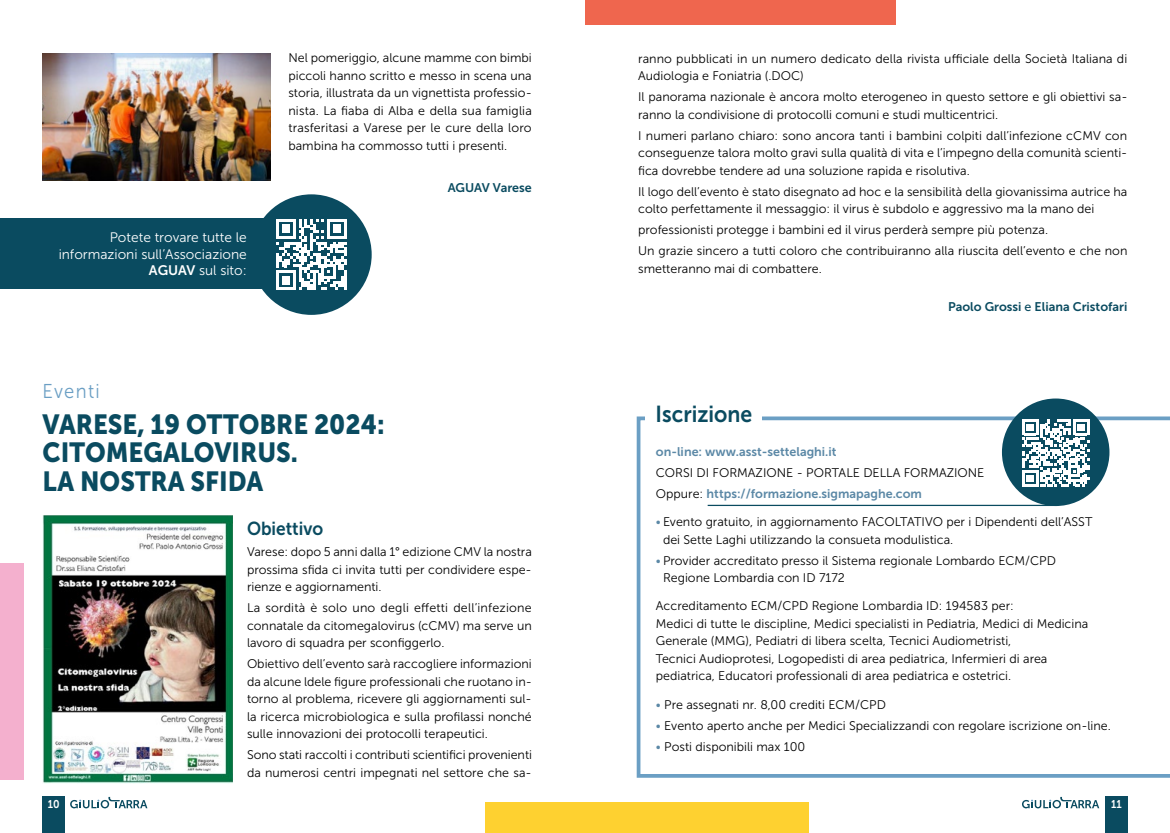
<style>
.page{position:relative;width:1170px;height:833px;background:#fff}
.page>*{position:absolute;margin:0;border:0;box-sizing:border-box;transform-origin:0 0}
.t1{font:27.5px/28.8px "Museo Sans 900";color:#0a4b60;scale:.92 1}
.t2{font:23.12px "Museo Sans 700";color:#0a4b60;scale:.92 1}
.t3{font:20px "Museo Sans 300";letter-spacing:.07em;color:#6b9fc4;scale:.92 1}
.t4{font:18.75px "Museo Sans 700";color:#0a4b60;scale:.92 1}
.t5{font:13.75px/16.5px "Museo Sans 300";color:#fff;text-align:right}
.t6{font:12.5px/17.5px "Museo Sans 300";color:#000}
.t7{font:12.5px "Museo Sans 700";color:#5b88a6}
.t8{font:12.5px "Museo Sans 700";color:#0a4b60}
.t9{font:11.25px "Museo Sans 700";color:#fff;scale:.92 1}
.s1{font-family:"Museo Sans 700"}
.s2{font-family:"Museo Sans 500"}
.s3{font-family:"Museo Sans 300";color:#000}
.s4{color:#5b88a6}
</style>
<div class="page">
<div style="left:585px;top:0;width:310px;height:25px;background:#ef664e"></div>
<div style="left:0;top:563px;width:24px;height:217px;background:#f4b0ce"></div>
<div style="left:485px;top:803px;width:324px;height:30px;background:#fed130"></div>
<img style="left:43px;top:53px;width:228px;height:128px">
<img style="left:43px;top:516px;width:190px;height:268px">
<svg style="left:636px;top:416px;width:533px;height:361px"></svg>
<div style="left:645px;top:405px;width:117px;height:27px;background:#fff"></div>
<hr style="left:707px;top:505px;width:350px;height:1px;background:#0a4b60">
<svg style="left:1022px;top:797px;width:77px;height:11px"></svg>
<svg style="left:70px;top:797px;width:77px;height:11px"></svg>
<div style="left:1105px;top:797px;width:22px;height:36px;background:#0a4b60"></div>
<div style="left:43px;top:797px;width:22px;height:36px;background:#0a4b60"></div>
<div style="left:0;top:219px;width:279px;height:70px;background:#0a4b60"></div>
<div style="left:251px;top:194px;width:120px;height:121px;background:#0a4b60;border-radius:50%"></div>
<svg style="left:276px;top:219px;width:71px;height:71px"></svg>
<div style="left:1001px;top:398px;width:108px;height:108px;background:#0a4b60;border-radius:50%"></div>
<svg style="left:1022px;top:419px;width:67px;height:67px"></svg>
<p class="t5" style="left:59px;top:229px;width:190px">Potete trovare tutte le informazioni sull’Associazione<br><span class="s1">AGUAV</span> sul sito:</p>
<p class="t6" style="left:288px;top:49px;width:245px;text-align:justify">Nel pomeriggio, alcune mamme con bimbi piccoli hanno scritto e messo in scena una storia, illustrata da un vignettista professio&shy;nista. La fiaba di Alba e della sua famiglia trasferitasi a Varese per le cure della loro bambina ha commosso tutti i presenti.</p>
<p class="t8" style="left:447px;top:180px;width:86px">AGUAV Varese</p>
<h3 class="t3" style="left:43px;top:380px;width:64px">Eventi</h3>
<h1 class="t1" style="left:43px;top:409px;width:373px">VARESE, 19 OTTOBRE 2024:<br>CITOMEGALOVIRUS.<br>LA NOSTRA SFIDA</h1>
<h3 class="t4" style="left:247px;top:518px;width:84px">Obiettivo</h3>
<p class="t6" style="left:247px;top:543px;width:286px;text-align:justify">Varese: dopo 5 anni dalla 1° edizione CMV la nostra prossima sfida ci invita tutti per condividere espe&shy;rienze e aggiornamenti.</p>
<p class="t6" style="left:247px;top:599px;width:286px;text-align:justify">La sordità è solo uno degli effetti dell’infezione connatale da citomegalovirus (cCMV) ma serve un lavoro di squadra per sconfiggerlo.</p>
<p class="t6" style="left:247px;top:655px;width:286px;text-align:justify">Obiettivo dell’evento sarà raccogliere informazioni da alcune ldele figure professionali che ruotano in&shy;torno al problema, ricevere gli aggiornamenti sul&shy;la ricerca microbiologica e sulla profilassi nonché sulle innovazioni dei protocolli terapeutici.</p>
<p class="t6" style="left:247px;top:746px;width:286px">Sono stati raccolti i contributi scientifici provenienti da numerosi centri impegnati nel settore che sa-</p>
<p class="t6" style="left:638px;top:50px;width:490px">ranno pubblicati in un numero dedicato della rivista ufficiale della Società Italiana di<br>Audiologia e Foniatria (.DOC)</p>
<p class="t6" style="left:638px;top:88px;width:491px">Il panorama nazionale è ancora molto eterogeneo in questo settore e gli obiettivi sa&shy;ranno la condivisione di protocolli comuni e studi multicentrici.</p>
<p class="t6" style="left:638px;top:127px;width:490px;text-align:justify">I numeri parlano chiaro: sono ancora tanti i bambini colpiti dall’infezione cCMV con conseguenze talora molto gravi sulla qualità di vita e l’impegno della comunità scienti&shy;fica dovrebbe tendere ad una soluzione rapida e risolutiva.</p>
<p class="t6" style="left:638px;top:183px;width:490px">Il logo dell’evento è stato disegnato ad hoc e la sensibilità della giovanissima autrice ha colto perfettamente il messaggio: il virus è subdolo e aggressivo ma la mano dei</p>
<p class="t6" style="left:638px;top:219px;width:490px;line-height:21px">professionisti protegge i bambini ed il virus perderà sempre più potenza.<br>Un grazie sincero a tutti coloro che contribuiranno alla riuscita dell’evento e che non</p>
<p class="t6" style="left:638px;top:260px;width:185px">smetteranno mai di combattere.</p>
<p class="t8" style="left:948px;top:300px;width:181px">Paolo Grossi <span class="s2">e</span> Eliana Cristofari</p>
<h2 class="t2" style="left:655px;top:401px;width:106px">Iscrizione</h2>
<p class="t7" style="left:656px;top:445px;width:182px">on-line: www.asst-settelaghi.it</p>
<p class="t6" style="left:656px;top:464px;width:330px">CORSI DI FORMAZIONE - PORTALE DELLA FORMAZIONE</p>
<p class="t7" style="left:656px;top:487px;width:267px"><span class="s3">Oppure:</span> https://formazione.sigmapaghe.com</p>
<p class="t6" style="left:663px;top:513px;width:431px;text-indent:-7px"><span class="s4">•</span> Evento gratuito, in aggiornamento FACOLTATIVO per i Dipendenti dell’ASST dei Sette Laghi utilizzando la consueta modulistica.</p>
<p class="t6" style="left:663px;top:552px;width:394px;text-indent:-7px"><span class="s4">•</span> Provider accreditato presso il Sistema regionale Lombardo ECM/CPD<br>Regione Lombardia con ID 7172</p>
<p class="t6" style="left:656px;top:597px;width:434px">Accreditamento ECM/CPD Regione Lombardia ID: 194583 per:<br>Medici di tutte le discipline, Medici specialisti in Pediatria, Medici di Medicina Generale (MMG), Pediatri di libera scelta, Tecnici Audiometristi,<br>Tecnici Audioprotesi, Logopedisti di area pediatrica, Infermieri di area pediatrica, Educatori professionali di area pediatrica e ostetrici.</p>
<p class="t6" style="left:656px;top:695px;width:231px"><span class="s4">•</span> Pre assegnati nr. 8,00 crediti ECM/CPD</p>
<p class="t6" style="left:656px;top:716px;width:456px"><span class="s4">•</span> Evento aperto anche per Medici Specializzandi con regolare iscrizione on-line.</p>
<p class="t6" style="left:656px;top:737px;width:151px"><span class="s4">•</span> Posti disponibili max 100</p>
<p class="t9" style="left:48px;top:798px;width:14px">10</p>
<p class="t9" style="left:1110px;top:798px;width:13px">11</p>
</div>
